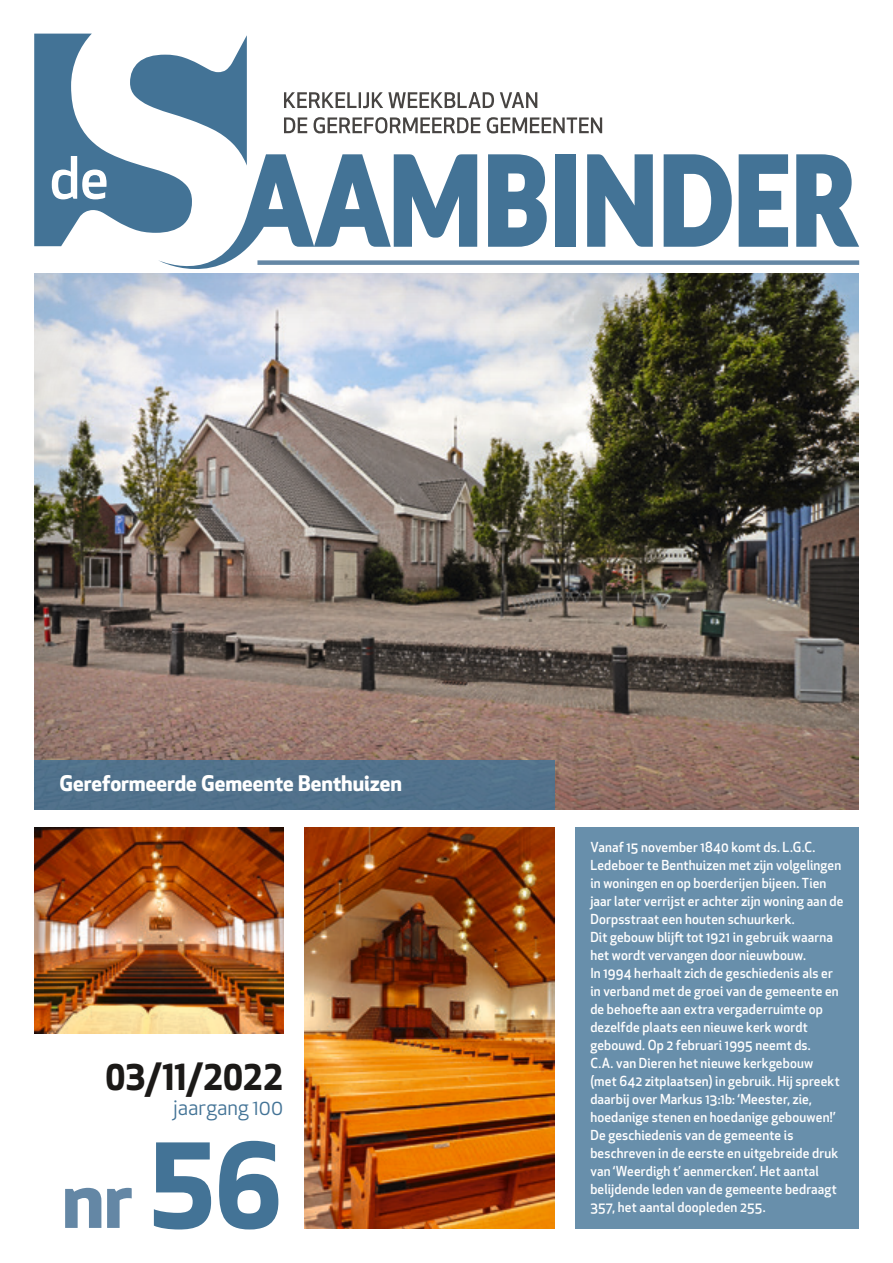
<style>
.page{position:relative;width:893px;height:1263px;background:#fff}
.page>*{position:absolute;margin:0;border:0;box-sizing:border-box;transform-origin:0 0}
.t1{font:700 78px "Apex New";color:#6487a5}
.t2{font:700 34.5px "Apex New";letter-spacing:-.015em;color:#1b1917}
.t3{font:700 21px "Apex New";color:#fff}
.t4{font:21px "Apex New";color:#437396}
.t5{font:500 13.5px/18px "Apex New";letter-spacing:.015em;color:#fff}
.s1{font-size:114px;color:#437396}
</style>
<div class="page">
<svg style="left:34px;top:34px;width:213px;height:212px;fill:#437396"></svg>
<div style="left:257px;top:260px;width:602px;height:5px;background:#6487a5"></div>
<svg style="left:52px;top:156px;width:55px;height:43px"></svg>
<svg style="left:156px;top:154px;width:321px;height:115px"></svg>
<svg style="left:664px;top:154px;width:68px;height:93px"></svg>
<svg style="left:739px;top:154px;width:49px;height:93px"></svg>
<svg style="left:796px;top:154px;width:63px;height:93px"></svg>
<div style="left:555px;top:154px;width:21px;height:93px;background:#437396"></div>
<svg style="left:488px;top:154px;width:59px;height:93px"></svg>
<svg style="left:587px;top:154px;width:66px;height:93px"></svg>
<svg style="left:284px;top:117px;width:318px;height:16px"></svg>
<svg style="left:284px;top:92px;width:253px;height:16px"></svg>
<img style="left:305px;top:827px;width:249px;height:402px">
<img style="left:34px;top:827px;width:250px;height:207px">
<div style="left:32px;top:270px;width:828px;height:540px;background:#1b1917;opacity:.2"></div>
<div style="left:575px;top:827px;width:284px;height:402px;background:#688fab"></div>
<div style="left:34px;top:760px;width:520px;height:49px;background:#52728c"></div>
<h3 class="t3" style="left:60px;top:768px;width:344px">Gereformeerde Gemeente Benthuizen</h3>
<h2 class="t2" style="left:105px;top:1052px;width:180px">03/11/2022</h2>
<h3 class="t4" style="left:173px;top:1094px;width:111px">jaargang 100</h3>
<h1 class="t1" style="left:62px;top:1143px;width:223px">nr <span class="s1">56</span></h1>
<p class="t5" style="left:590px;top:838px;width:255px">Vanaf 15 november 1840 komt ds. L.G.C.<br>Ledeboer te Benthuizen met zijn volgelingen in woningen en op boerderijen bijeen. Tien jaar later verrijst er achter zijn woning aan de Dorpsstraat een houten schuurkerk.<br>Dit gebouw blijft tot 1921 in gebruik waarna het wordt vervangen door nieuwbouw.<br>In 1994 herhaalt zich de geschiedenis als er in verband met de groei van de gemeente en de behoefte aan extra vergaderruimte op dezelfde plaats een nieuwe kerk wordt gebouwd. Op 2 februari 1995 neemt ds.<br>C.A. van Dieren het nieuwe kerkgebouw<br>(met 642 zitplaatsen) in gebruik. Hij spreekt daarbij over Markus 13:1b: ‘Meester, zie, hoedanige stenen en hoedanige gebouwen!’ De geschiedenis van de gemeente is beschreven in de eerste en uitgebreide druk van ‘Weerdigh t’ aenmercken’. Het aantal belijdende leden van de gemeente bedraagt 357, het aantal doopleden 255.</p>
</div>
